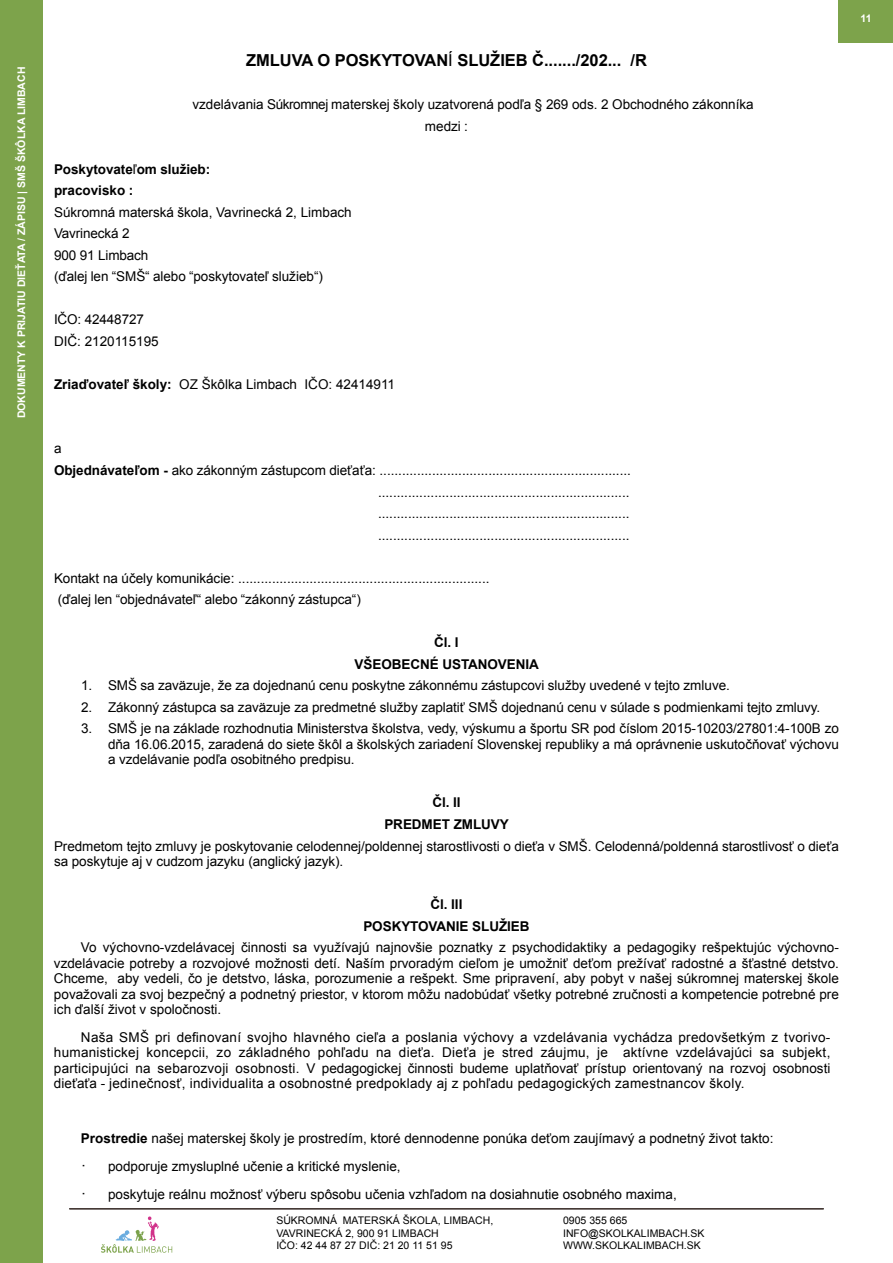
<style>
.page{position:relative;width:893px;height:1263px;background:#fff}
.page>*{position:absolute;margin:0;border:0;box-sizing:border-box;transform-origin:0 0}
.t1{font:700 16.5px "Arial";letter-spacing:-.005em;color:#000}
.t2{font:13.5px/15.5px "Arial";letter-spacing:-.005em;color:#000}
.t3{font:700 13.5px/21.5px "Arial";letter-spacing:-.005em;color:#000;text-align:center}
.t4{font:10.5px/12.6px "Arial";color:#000}
.t5{font:700 10.5px "Arial";color:#fff}
.s1{font-weight:400}
.s2{font-weight:700}
.s3{font-size:15px}
</style>
<div class="page">
<div style="left:0;top:0;width:43px;height:1263px;background:#7da34b"></div>
<svg style="left:101px;top:1216px;width:71px;height:37px"></svg>
<hr style="left:69px;top:1208px;width:755px;height:1px;background:#453a36">
<hr style="left:69px;top:1209px;width:755px;height:1px;background:#453a36">
<div style="left:839px;top:0;width:54px;height:43px;background:#7da34b"></div>
<p class="t5" style="left:14px;top:418px;width:353px;rotate:-90deg">DOKUMENTY K PRIJATIU DIEŤATA / ZÁPISU | SMŠ ŠKÔLKA LIMBACH</p>
<p class="t1" style="left:246px;top:49px;width:402px">ZMLUVA O POSKYTOVAN<span class="s1">Í</span> SLUŽIEB Č......./202... /R</p>
<p class="t2" style="left:425px;top:94px;width:330px;line-height:21.5px;text-indent:-233px">vzdelávania Súkromnej materskej školy uzatvorená podľa § 269 ods. 2 Obchodného zákonníka medzi :</p>
<p class="t3" style="left:54px;top:159px;width:158px;text-align:left">Poskytovate<span class="s1">ľ</span>om služieb: pracovisko :</p>
<p class="t2" style="left:54px;top:201px;width:299px;line-height:21.5px">Súkromná materská škola, Vavrinecká 2, Limbach<br>Vavrinecká 2<br>900 91 Limbach<br>(ďalej len “SMŠ“ alebo “poskytovateľ služieb“)</p>
<p class="t2" style="left:54px;top:309px;width:106px;line-height:21.5px">IČO: 42448727<br>DIČ: 2120115195</p>
<p class="t2" style="left:54px;top:377px;width:343px"><span class="s2">Zriaďovateľ školy:</span> OZ Škôlka Limbach IČO: 42414911</p>
<p class="t2" style="left:54px;top:441px;width:9px">a</p>
<p class="t2" style="left:54px;top:463px;width:578px"><span class="s2">Objednávateľom -</span> ako zákonným zástupcom dieťaťa: ...................................................................</p>
<p class="t2" style="left:378px;top:484px;width:253px">...................................................................</p>
<p class="t2" style="left:378px;top:506px;width:253px">...................................................................</p>
<p class="t2" style="left:378px;top:527px;width:253px">...................................................................</p>
<p class="t2" style="left:54px;top:567px;width:437px;line-height:21.5px">Kontakt na účely komunikácie: ................................................................... (ďalej len “objednávateľ“ alebo “zákonný zástupca“)</p>
<p class="t3" style="left:354px;top:632px;width:186px">Čl. I<br>VŠEOBECNÉ USTANOVENIA</p>
<p class="t2" style="left:81px;top:678px;width:650px">1. SMŠ sa zaväzuje, že za dojednanú cenu poskytne zákonnému zástupcovi služby uvedené v tejto zmluve.</p>
<p class="t2" style="left:81px;top:699px;width:741px">2. Zákonný zástupca sa zaväzuje za predmetné služby zaplatiť SMŠ dojednanú cenu v súlade s podmienkami tejto zmluvy.</p>
<p class="t2" style="left:108px;top:721px;width:732px;text-align:justify;text-indent:-27px">3. SMŠ je na základe rozhodnutia Ministerstva školstva, vedy, výskumu a športu SR pod číslom 2015-10203/27801:4-100B zo dňa 16.06.2015, zaradená do siete škôl a školských zariadení Slovenskej republiky a má oprávnenie uskutočňovať výchovu a vzdelávanie podľa osobitného predpisu.</p>
<p class="t3" style="left:384px;top:792px;width:126px">Čl. II<br>PREDMET ZMLUVY</p>
<p class="t2" style="left:54px;top:838px;width:786px">Predmetom tejto zmluvy je poskytovanie celodennej/poldennej starostlivosti o dieťa v SMŠ. Celodenná/poldenná starostlivosť o dieťa sa poskytuje aj v cudzom jazyku (anglický jazyk).</p>
<p class="t3" style="left:363px;top:894px;width:168px">Čl. III<br>POSKYTOVANIE SLUŽIEB</p>
<p class="t2" style="left:54px;top:940px;width:786px;text-align:justify;text-indent:27px">Vo výchovno-vzdelávacej činnosti sa využívajú najnovšie poznatky z psychodidaktiky a pedagogiky rešpektujúc výchovno&shy;vzdelávacie potreby a rozvojové možnosti detí. Naším prvoradým cieľom je umožniť deťom prežívať radostné a šťastné detstvo.<br>Chceme, aby vedeli, čo je detstvo, láska, porozumenie a rešpekt. Sme pripravení, aby pobyt v našej súkromnej materskej škole považovali za svoj bezpečný a podnetný priestor, v ktorom môžu nadobúdať všetky potrebné zručnosti a kompetencie potrebné pre ich ďalší život v spoločnosti.</p>
<p class="t2" style="left:54px;top:1029px;width:778px;text-align:justify;text-indent:27px">Naša SMŠ pri definovaní svojho hlavného cieľa a poslania výchovy a vzdelávania vychádza predovšetkým z tvorivo&shy;humanistickej koncepcii, zo základného pohľadu na dieťa. Dieťa je stred záujmu, je aktívne vzdelávajúci sa subjekt, participujúci na sebarozvoji osobnosti. V pedagogickej činnosti budeme uplatňovať prístup orientovaný na rozvoj osobnosti dieťaťa - jedinečnosť, individualita a osobnostné predpoklady aj z pohľadu pedagogických zamestnancov školy.</p>
<p class="t2" style="left:81px;top:1125px;width:694px;line-height:27.6px"><span class="s2">Prostredie</span> našej materskej školy je prostredím, ktoré dennodenne ponúka deťom zaujímavý a podnetný život takto: <span class="s3">·</span> podporuje zmysluplné učenie a kritické myslenie,<br><span class="s3">·</span> poskytuje reálnu možnosť výberu spôsobu učenia vzhľadom na dosiahnutie osobného maxima,</p>
<p class="t4" style="left:276px;top:1214px;width:218px">SÚKROMNÁ MATERSKÁ ŠKOLA, LIMBACH,<br>VAVRINECKÁ 2, 900 91 LIMBACH<br>IČO: 42 44 87 27 DIČ: 21 20 11 51 95</p>
<p class="t4" style="left:563px;top:1214px;width:143px">0905 355 665<br>INFO@SKOLKALIMBACH.SK<br>WWW.SKOLKALIMBACH.SK</p>
<p class="t5" style="left:860px;top:11px;width:13px">11</p>
</div>
